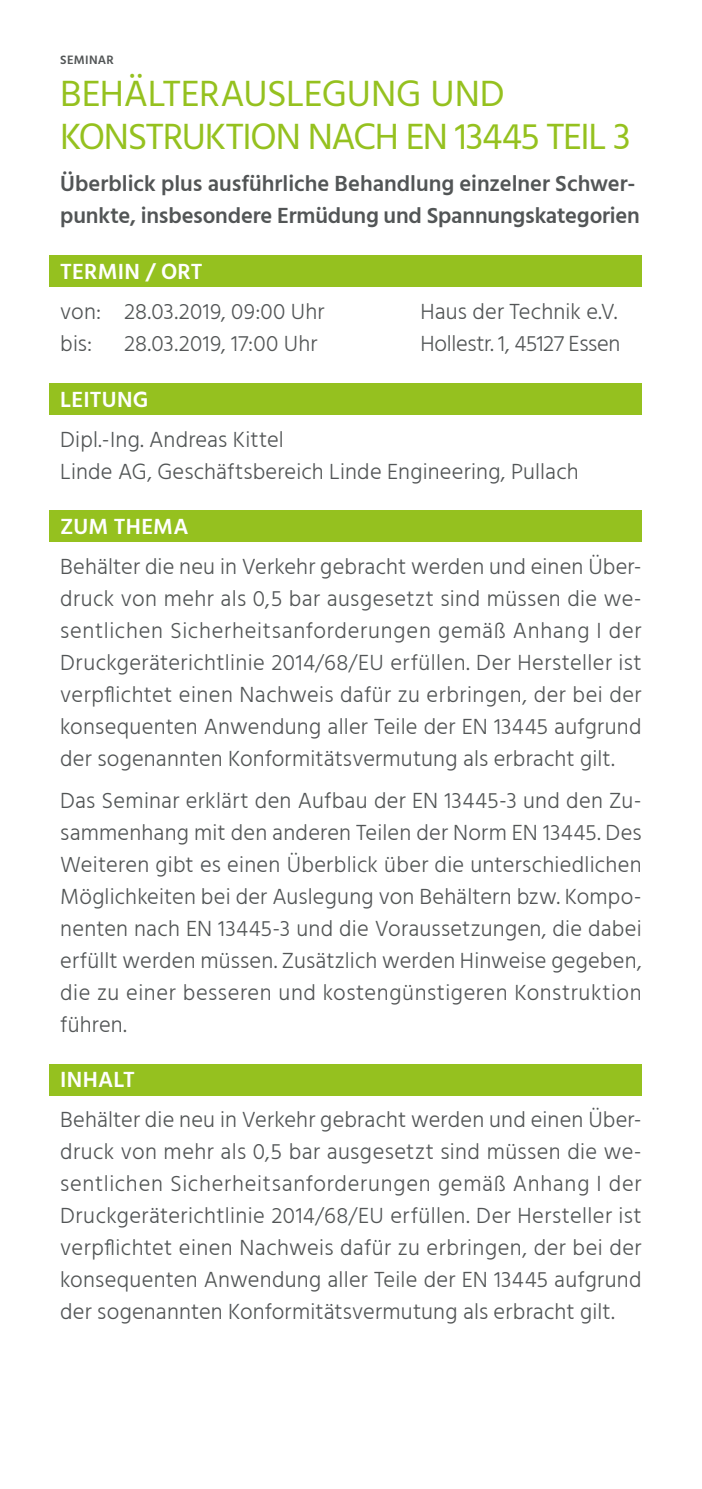
<style>
.page{position:relative;width:702px;height:1489px;background:#fff}
.page>*{position:absolute;margin:0;border:0;box-sizing:border-box;transform-origin:0 0}
.t1{font:37.5px/42.5px "Hind";letter-spacing:-.03em;color:#95c11f}
.t2{font:300 22.5px/32px "Hind";letter-spacing:.005em;color:#525556;text-align:justify}
.t3{font:600 22.5px/32px "Hind";letter-spacing:-.005em;color:#525556}
.t4{font:600 22.5px "Hind";letter-spacing:.01em;color:#fff}
.t5{font:600 12.5px "Hind";letter-spacing:.02em;color:#525556}
</style>
<div class="page">
<div style="left:50px;top:255px;width:591px;height:32px;background:#95c11f"></div>
<div style="left:50px;top:383px;width:591px;height:32px;background:#95c11f"></div>
<div style="left:50px;top:510px;width:591px;height:32px;background:#95c11f"></div>
<div style="left:50px;top:1063px;width:591px;height:32px;background:#95c11f"></div>
<p class="t5" style="left:60px;top:51px;width:55px">SEMINAR</p>
<h1 class="t1" style="left:60px;top:74px;width:572px">BEHÄLTERAUSLEGUNG UND<br>KONSTRUKTION NACH EN 13445 TEIL 3</h1>
<p class="t3" style="left:60px;top:169px;width:581px">Überblick plus ausführliche Behandlung einzelner Schwer&shy;punkte, insbesondere Ermüdung und Spannungskategorien</p>
<p class="t4" style="left:60px;top:256px;width:144px">TERMIN / ORT</p>
<p class="t2" style="left:60px;top:297px;width:266px">von: 28.03.2019, 09:00 Uhr</p>
<p class="t2" style="left:420px;top:297px;width:198px">Haus der Technik e.V.</p>
<p class="t2" style="left:60px;top:329px;width:33px">bis:</p>
<p class="t2" style="left:124px;top:329px;width:195px">28.03.2019, 17:00 Uhr</p>
<p class="t2" style="left:420px;top:329px;width:201px">Hollestr. 1, 45127 Essen</p>
<p class="t4" style="left:60px;top:383px;width:90px">LEITUNG</p>
<p class="t2" style="left:60px;top:424px;width:520px">Dipl.-Ing. Andreas Kittel<br>Linde AG, Geschäftsbereich Linde Engineering, Pullach</p>
<p class="t4" style="left:60px;top:511px;width:130px">ZUM THEMA</p>
<p class="t2" style="left:60px;top:552px;width:583px">Behälter die neu in Verkehr gebracht werden und einen Über&shy;druck von mehr als 0,5 bar ausgesetzt sind müssen die we&shy;sentlichen Sicherheitsanforderungen gemäß Anhang I der Druckgeräterichtlinie 2014/68/EU erfüllen. Der Hersteller ist verpflichtet einen Nachweis dafür zu erbringen, der bei der konsequenten Anwendung aller Teile der EN 13445 aufgrund der sogenannten Konformitätsvermutung als erbracht gilt.</p>
<p class="t2" style="left:60px;top:786px;width:583px">Das Seminar erklärt den Aufbau der EN 13445-3 und den Zu&shy;sammenhang mit den anderen Teilen der Norm EN 13445. Des Weiteren gibt es einen Überblick über die unterschiedlichen Möglichkeiten bei der Auslegung von Behältern bzw. Kompo&shy;nenten nach EN 13445-3 und die Voraussetzungen, die dabei erfüllt werden müssen. Zusätzlich werden Hinweise gegeben, die zu einer besseren und kostengünstigeren Konstruktion führen.</p>
<p class="t4" style="left:60px;top:1063px;width:76px">INHALT</p>
<p class="t2" style="left:60px;top:1104px;width:583px">Behälter die neu in Verkehr gebracht werden und einen Über&shy;druck von mehr als 0,5 bar ausgesetzt sind müssen die we&shy;sentlichen Sicherheitsanforderungen gemäß Anhang I der Druckgeräterichtlinie 2014/68/EU erfüllen. Der Hersteller ist verpflichtet einen Nachweis dafür zu erbringen, der bei der konsequenten Anwendung aller Teile der EN 13445 aufgrund der sogenannten Konformitätsvermutung als erbracht gilt.</p>
</div>
